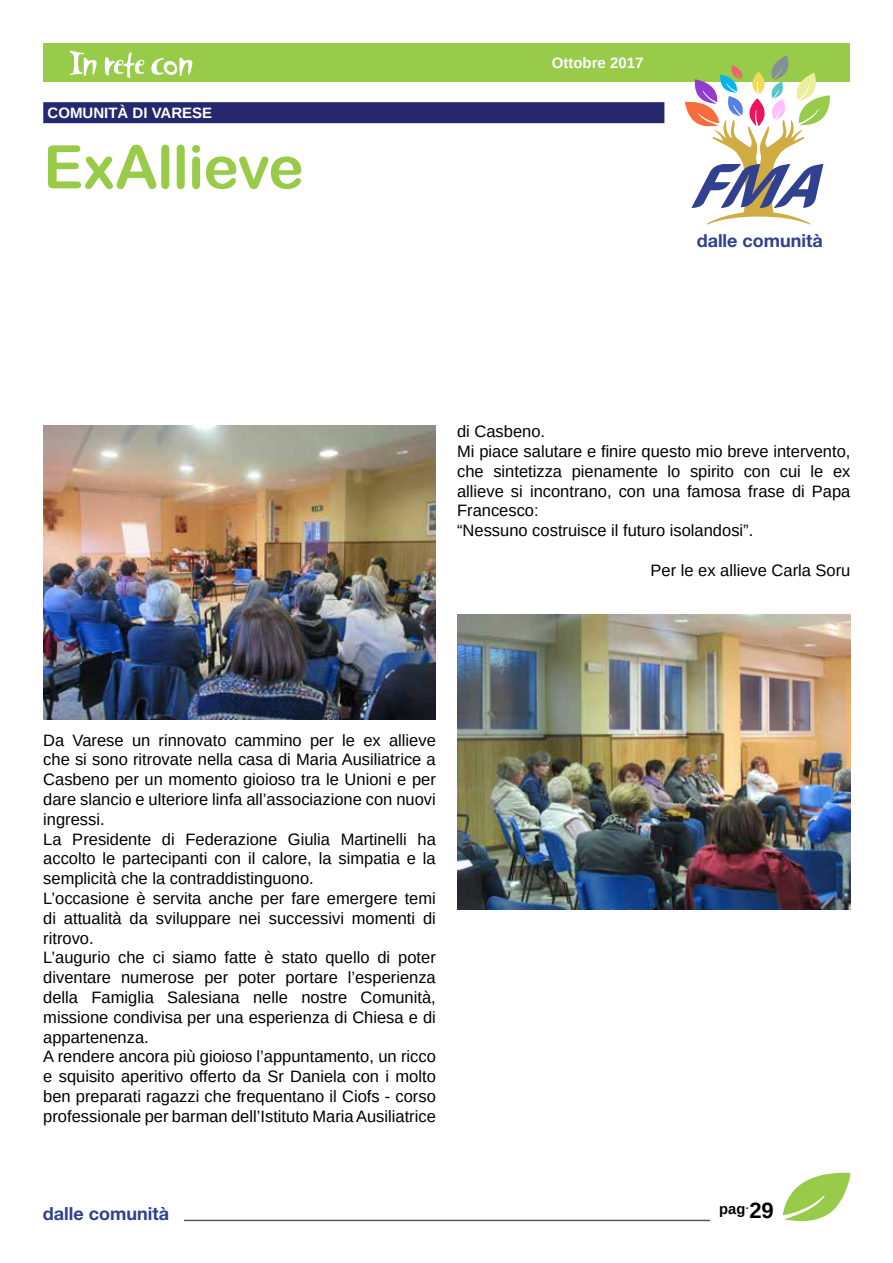
<style>
.page{position:relative;width:893px;height:1263px;background:#fff}
.page>*{position:absolute;margin:0;border:0;box-sizing:border-box;transform-origin:0 0}
.t1{font:60px "Arial Rounded MT Bold";letter-spacing:-.015em;color:#98cb4a}
.t2{font:700 18px "Helvetica Neue LT Std";color:#31418f}
.t3{font:16.5px/19.8px "Arimo";color:#000}
.t4{font:700 15px "Arimo";color:#fff}
.t5{font:700 14.7px "Arimo";color:#000}
.s1{font-size:22.05px}
</style>
<div class="page">
<div style="left:43px;top:43px;width:807px;height:39px;background:#98cb4a"></div>
<svg style="left:70px;top:51px;width:122px;height:27px"></svg>
<hr style="left:184px;top:1220px;width:526px;height:1px;background:#58595b">
<svg style="left:783px;top:1173px;width:67px;height:48px"></svg>
<svg style="left:685px;top:55px;width:145px;height:169px"></svg>
<div style="left:43px;top:102px;width:621px;height:21px;background:#25286d"></div>
<img style="left:43px;top:425px;width:393px;height:295px">
<img style="left:457px;top:614px;width:393px;height:295px">
<p class="t4" style="left:48px;top:103px;width:13px">COM</p>
<p class="t4" style="left:83px;top:103px;width:81px">UNITÀ DIVARESE</p>
<h1 class="t1" style="left:43px;top:132px;width:262px">ExAllieve</h1>
<p class="t4" style="left:552px;top:52px;width:93px">OTTOBRE 2017</p>
<p class="t2" style="left:697px;top:229px;width:128px">dalle comunità</p>
<p class="t3" style="left:457px;top:422px;width:395px">di Casbeno.<br>Mi piace salutare e finire questo mio breve intervento, che sintetizza pienamente lo spirito con cui le ex allieve si incontrano, con una famosa frase di Papa Francesco:<br>“Nessuno costruisce il futuro isolandosi”.</p>
<p class="t3" style="left:650px;top:560px;width:201px">Per le ex allieve Carla Soru</p>
<p class="t3" style="left:43px;top:730px;width:394px">Da Varese un rinnovato cammino per le ex allieve che si sono ritrovate nella casa di Maria Ausiliatrice a Casbeno per un momento gioioso tra le Unioni e per dare slancio e ulteriore linfa all’associazione con nuovi ingressi.<br>La Presidente di Federazione Giulia Martinelli ha accolto le partecipanti con il calore, la simpatia e la semplicità che la contraddistinguono.<br>L’occasione è servita anche per fare emergere temi di attualità da sviluppare nei successivi momenti di ritrovo.<br>L’augurio che ci siamo fatte è stato quello di poter diventare numerose per poter portare l’esperienza della Famiglia Salesiana nelle nostre Comunità, missione condivisa per una esperienza di Chiesa e di appartenenza.<br>A rendere ancora più gioioso l’appuntamento, un ricco e squisito aperitivo offerto da Sr Daniela con i molto ben preparati ragazzi che frequentano il Ciofs - corso professionale per barman dell’Istituto Maria Ausiliatrice</p>
<p class="t2" style="left:43px;top:1202px;width:128px">dalle comunità</p>
<p class="t5" style="left:719px;top:1198px;width:56px">PAG<sup>.</sup><span class="s1">29</span></p>
</div>
